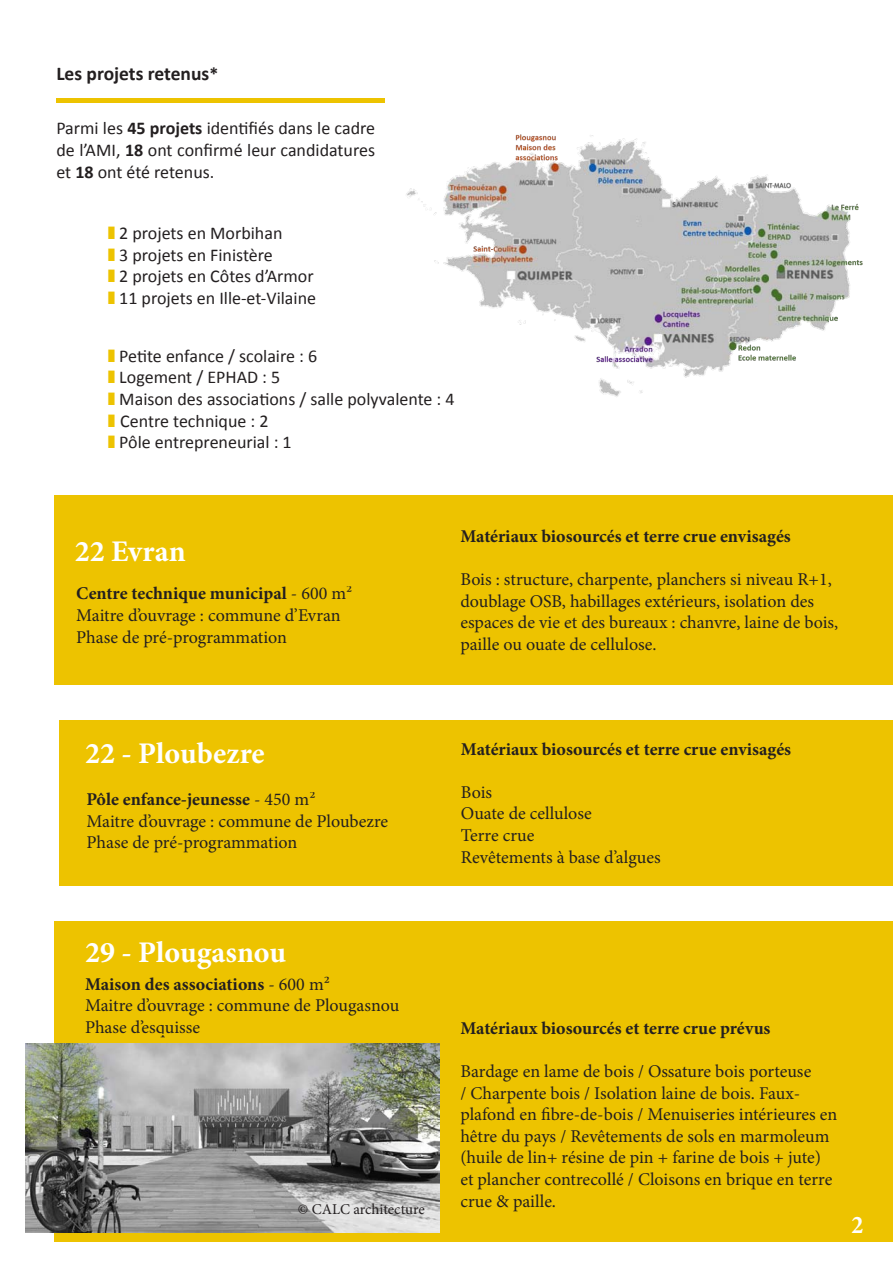
<style>
.page{position:relative;width:893px;height:1263px;background:#fff}
.page>*{position:absolute;margin:0;border:0;box-sizing:border-box;transform-origin:0 0}
.t1{font:700 30px "Minion Pro";color:#fff}
.t2{font:700 condensed 25.5px "Minion Pro";color:#fff}
.t3{font:700 19.5px "Calibri";color:#231f20}
.t4{font:18px/21.6px "Minion Pro";color:#231f20}
.t5{font:18px/21.6px "Calibri";color:#231f20;text-align:justify}
.t6{font:700 18px "Minion Pro";color:#231f20}
.t7{font:15px "Minion Pro";letter-spacing:-.005em;color:#231f20}
.s1{font-size:18px}
.s2{font-weight:700}
.s3{font-weight:400}
</style>
<div class="page">
<div style="left:56px;top:98px;width:329px;height:5px;background:#edc300"></div>
<img style="left:406px;top:134px;width:457px;height:263px">
<div style="left:54px;top:495px;width:839px;height:190px;background:#edc300"></div>
<div style="left:60px;top:720px;width:833px;height:166px;background:#edc300"></div>
<div style="left:54px;top:921px;width:839px;height:321px;background:#edc300"></div>
<img style="left:26px;top:1043px;width:413px;height:190px">
<p class="t3" style="left:56px;top:61px;width:163px">Les projets retenus<span class="s1">*</span></p>
<p class="t5" style="left:56px;top:118px;width:320px">Parmi les <span class="s2">45 projets</span> identifiés dans le cadre de l’AMI, <span class="s2">18</span> ont confirmé leur candidatures et <span class="s2">18</span> ont été retenus.</p>
<p class="t5" style="left:119px;top:222px;width:165px">2 projets en Morbihan</p>
<p class="t5" style="left:119px;top:244px;width:155px">3 projets en Finistère</p>
<p class="t5" style="left:119px;top:266px;width:196px">2 projets en Côtes d’Armor</p>
<p class="t5" style="left:119px;top:287px;width:198px">11 projets en Ille-et-Vilaine</p>
<p class="t5" style="left:119px;top:345px;width:199px">Petite enfance / scolaire : 6</p>
<p class="t5" style="left:119px;top:367px;width:162px">Logement / EPHAD : 5</p>
<p class="t5" style="left:119px;top:388px;width:337px">Maison des associations / salle polyvalente : 4</p>
<p class="t5" style="left:120px;top:410px;width:150px">Centre technique : 2</p>
<p class="t5" style="left:119px;top:431px;width:174px">Pôle entrepreneurial : 1</p>
<p class="t1" style="left:75px;top:530px;width:113px">22 Evran</p>
<p class="t6" style="left:76px;top:581px;width:278px">Centre technique municipal <span class="s3">- 600 m²</span></p>
<p class="t4" style="left:76px;top:604px;width:266px">Maitre d’ouvrage : commune d’Evran</p>
<p class="t4" style="left:76px;top:626px;width:212px">Phase de pré-programmation</p>
<p class="t6" style="left:460px;top:523px;width:332px">Matériaux biosourcés et terre crue envisagés</p>
<p class="t4" style="left:460px;top:569px;width:379px">Bois : structure, charpente, planchers si niveau R+1, doublage OSB, habillages extérieurs, isolation des espaces de vie et des bureaux : chanvre, laine de bois, paille ou ouate de cellulose.</p>
<p class="t1" style="left:85px;top:733px;width:181px">22 - Ploubezre</p>
<p class="t6" style="left:87px;top:787px;width:230px">Pôle enfance-jeunesse <span class="s3">- 450 m²</span></p>
<p class="t4" style="left:87px;top:810px;width:303px">Maitre d’ouvrage : commune de Ploubezre</p>
<p class="t4" style="left:87px;top:832px;width:212px">Phase de pré-programmation</p>
<p class="t1" style="left:85px;top:931px;width:203px">29 - Plougasnou</p>
<p class="t6" style="left:85px;top:971px;width:246px">Maison des associations <span class="s3">- 600 m²</span></p>
<p class="t4" style="left:85px;top:995px;width:316px">Maitre d’ouvrage : commune de Plougasnou</p>
<p class="t4" style="left:85px;top:1016px;width:117px">Phase d’esquisse</p>
<p class="t7" style="left:298px;top:1199px;width:129px">© CALC architecture</p>
<p class="t6" style="left:461px;top:736px;width:332px">Matériaux biosourcés et terre crue envisagés</p>
<p class="t4" style="left:461px;top:781px;width:33px">Bois</p>
<p class="t4" style="left:461px;top:803px;width:133px">Ouate de cellulose</p>
<p class="t4" style="left:461px;top:824px;width:75px">Terre crue</p>
<p class="t4" style="left:461px;top:846px;width:201px">Revêtements à base d’algues</p>
<p class="t6" style="left:460px;top:1015px;width:312px">Matériaux biosourcés et terre crue prévus</p>
<p class="t4" style="left:460px;top:1060px;width:378px">Bardage en lame de bois / Ossature bois porteuse<br>/ Charpente bois / Isolation laine de bois. Faux&shy;plafond en fibre-de-bois / Menuiseries intérieures en hêtre du pays / Revêtements de sols en marmoleum (huile de lin+ résine de pin + farine de bois + jute) et plancher contrecollé / Cloisons en brique en terre crue &amp; paille.</p>
<p class="t2" style="left:851px;top:1207px;width:13px">2</p>
</div>
